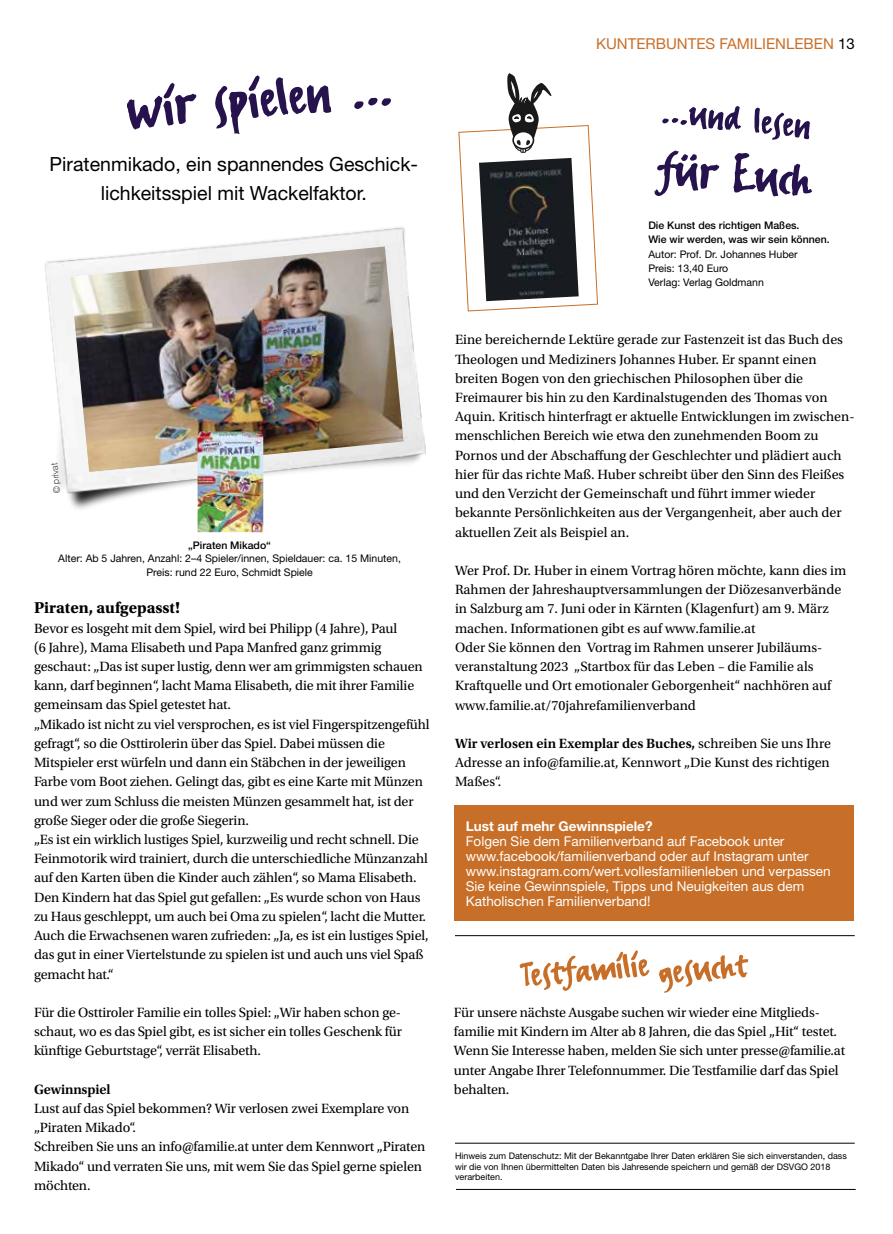
<style>
.page{position:relative;width:893px;height:1234px;background:#fff}
.page>*{position:absolute;margin:0;border:0;box-sizing:border-box;transform-origin:0 0}
.t1{font:19.5px/28.5px "Helvetica Neue LT Std";color:#000;text-align:center}
.t2{font:700 16.5px "Utopia Std";color:#000}
.t3{font:15px "Helvetica Neue LT Std";color:#c76f29}
.t4{font:14.1px/19.2px "Utopia Std";letter-spacing:-.01em;color:#000}
.t5{font:600 14.1px "Utopia Std";letter-spacing:-.01em;color:#000}
.t6{font:13.5px/15px "Helvetica Neue LT Std";color:#fff}
.t7{font:700 13.5px "Helvetica Neue LT Std";color:#fff}
.t8{font:10.5px/14.2px "Helvetica Neue LT Std";color:#000;text-align:center}
.t9{font:500 10.5px/14.2px "Helvetica Neue LT Std";color:#000}
.t10{font:9px/10.5px "Helvetica Neue LT Std";color:#000}
.t11{font:300 9px "Helvetica Neue LT Std";color:#393939}
.s1{color:#000}
.s2{font-weight:600}
</style>
<div class="page">
<img style="left:44px;top:227px;width:382px;height:282px">
<img style="left:70px;top:246px;width:334px;height:225px">
<svg style="left:458px;top:73px;width:140px;height:238px"></svg>
<hr style="left:456px;top:1188px;width:400px;height:1px;background:#000">
<hr style="left:455px;top:1142px;width:400px;height:1px;background:#000">
<hr style="left:455px;top:935px;width:400px;height:1px;background:#000">
<img style="left:479px;top:158px;width:100px;height:143px">
<svg style="left:127px;top:75px;width:264px;height:59px"></svg>
<svg style="left:662px;top:106px;width:148px;height:34px"></svg>
<svg style="left:654px;top:150px;width:159px;height:47px"></svg>
<svg style="left:519px;top:950px;width:131px;height:40px"></svg>
<svg style="left:659px;top:954px;width:90px;height:38px"></svg>
<img style="left:197px;top:431px;width:67px;height:101px">
<div style="left:454px;top:805px;width:400px;height:115px;background:#c76f29"></div>
<p class="t3" style="left:596px;top:35px;width:260px">KUNTERBUNTES FAMILIENLEBEN <span class="s1">13</span></p>
<h1 class="t1" style="left:50px;top:150px;width:368px">Piratenmikado, ein spannendes Geschick&shy;lichkeitsspiel mit Wackelfaktor.</h1>
<p class="t11" style="left:51px;top:494px;width:32px;rotate:-95deg">© privat</p>
<p class="t9" style="left:188px;top:537px;width:84px">„Piraten Mikado“</p>
<p class="t8" style="left:58px;top:551px;width:344px;line-height:13.5px">Alter: Ab 5 Jahren, Anzahl: 2–4 Spieler/innen, Spieldauer: ca. 15 Minuten,<br>Preis: rund 22 Euro, Schmidt Spiele</p>
<p class="t2" style="left:34px;top:598px;width:148px">Piraten, aufgepasst!</p>
<p class="t4" style="left:34px;top:618px;width:397px">Bevor es losgeht mit dem Spiel, wird bei Philipp (4 Jahre), Paul<br>(6 Jahre), Mama Elisabeth und Papa Manfred ganz grimmig geschaut: „Das ist super lustig, denn wer am grimmigsten schauen kann, darf beginnen“, lacht Mama Elisabeth, die mit ihrer Familie gemeinsam das Spiel getestet hat.<br>„Mikado ist nicht zu viel versprochen, es ist viel Fingerspitzengefühl gefragt“, so die Osttirolerin über das Spiel. Dabei müssen die Mitspieler erst würfeln und dann ein Stäbchen in der jeweiligen Farbe vom Boot ziehen. Gelingt das, gibt es eine Karte mit Münzen und wer zum Schluss die meisten Münzen gesammelt hat, ist der große Sieger oder die große Siegerin.<br>„Es ist ein wirklich lustiges Spiel, kurzweilig und recht schnell. Die Feinmotorik wird trainiert, durch die unterschiedliche Münzanzahl auf den Karten üben die Kinder auch zählen“, so Mama Elisabeth.<br>Den Kindern hat das Spiel gut gefallen: „Es wurde schon von Haus zu Haus geschleppt, um auch bei Oma zu spielen“, lacht die Mutter.<br>Auch die Erwachsenen waren zufrieden: „Ja, es ist ein lustiges Spiel, das gut in einer Viertelstunde zu spielen ist und auch uns viel Spaß gemacht hat.“</p>
<p class="t4" style="left:34px;top:1002px;width:369px;text-align:justify">Für die Osttiroler Familie ein tolles Spiel: „Wir haben schon ge&shy;schaut, wo es das Spiel gibt, es ist sicher ein tolles Geschenk für künftige Geburtstage“, verrät Elisabeth.</p>
<p class="t5" style="left:34px;top:1080px;width:78px">Gewinnspiel</p>
<p class="t4" style="left:34px;top:1098px;width:393px">Lust auf das Spiel bekommen? Wir verlosen zwei Exemplare von „Piraten Mikado“.<br>Schreiben Sie uns an info@familie.at unter dem Kennwort „Piraten Mikado“ und verraten Sie uns, mit wem Sie das Spiel gerne spielen möchten.</p>
<p class="t9" style="left:648px;top:218px;width:183px">Die Kunst des richtigen Maßes.<br>Wie wir werden, was wir sein können.</p>
<p class="t8" style="left:648px;top:246px;width:151px;text-align:left">Autor: Prof. Dr. Johannes Huber<br>Preis: 13,40 Euro<br>Verlag: Verlag Goldmann</p>
<p class="t4" style="left:455px;top:330px;width:401px">Eine bereichernde Lektüre gerade zur Fastenzeit ist das Buch des Theologen und Mediziners Johannes Huber. Er spannt einen breiten Bogen von den griechischen Philosophen über die Freimaurer bis hin zu den Kardinalstugenden des Thomas von Aquin. Kritisch hinterfragt er aktuelle Entwicklungen im zwischen&shy;menschlichen Bereich wie etwa den zunehmenden Boom zu Pornos und der Abschaffung der Geschlechter und plädiert auch hier für das richte Maß. Huber schreibt über den Sinn des Fleißes und den Verzicht der Gemeinschaft und führt immer wieder bekannte Persönlichkeiten aus der Vergangenheit, aber auch der aktuellen Zeit als Beispiel an.</p>
<p class="t4" style="left:455px;top:561px;width:393px">Wer Prof. Dr. Huber in einem Vortrag hören möchte, kann dies im Rahmen der Jahreshauptversammlungen der Diözesanverbände in Salzburg am 7. Juni oder in Kärnten (Klagenfurt) am 9. März machen. Informationen gibt es auf www.familie.at<br>Oder Sie können den Vortrag im Rahmen unserer Jubiläums&shy;veranstaltung 2023 „Startbox für das Leben – die Familie als Kraftquelle und Ort emotionaler Geborgenheit“ nachhören auf www.familie.at/70jahrefamilienverband</p>
<p class="t4" style="left:455px;top:733px;width:377px;text-align:justify"><span class="s2">Wir verlosen ein Exemplar des Buches,</span> schreiben Sie uns Ihre Adresse an info@familie.at, Kennwort „Die Kunst des richtigen Maßes“.</p>
<p class="t7" style="left:466px;top:818px;width:188px">Lust auf mehr Gewinnspiele?</p>
<p class="t6" style="left:466px;top:833px;width:366px">Folgen Sie dem Familienverband auf Facebook unter www.facebook/familienverband oder auf Instagram unter www.instagram.com/wert.vollesfamilienleben und verpassen Sie keine Gewinnspiele, Tipps und Neuigkeiten aus dem Katholischen Familienverband!</p>
<p class="t4" style="left:454px;top:1002px;width:393px">Für unsere nächste Ausgabe suchen wir wieder eine Mitglieds&shy;familie mit Kindern im Alter ab 8 Jahren, die das Spiel „Hit“ testet.<br>Wenn Sie Interesse haben, melden Sie sich unter presse@familie.at unter Angabe Ihrer Telefonnummer. Die Testfamilie darf das Spiel behalten.</p>
<p class="t10" style="left:455px;top:1150px;width:393px">Hinweis zum Datenschutz: Mit der Bekanntgabe Ihrer Daten erklären Sie sich einverstanden, dass wir die von Ihnen übermittelten Daten bis Jahresende speichern und gemäß der DSVGO 2018 verarbeiten.</p>
</div>
